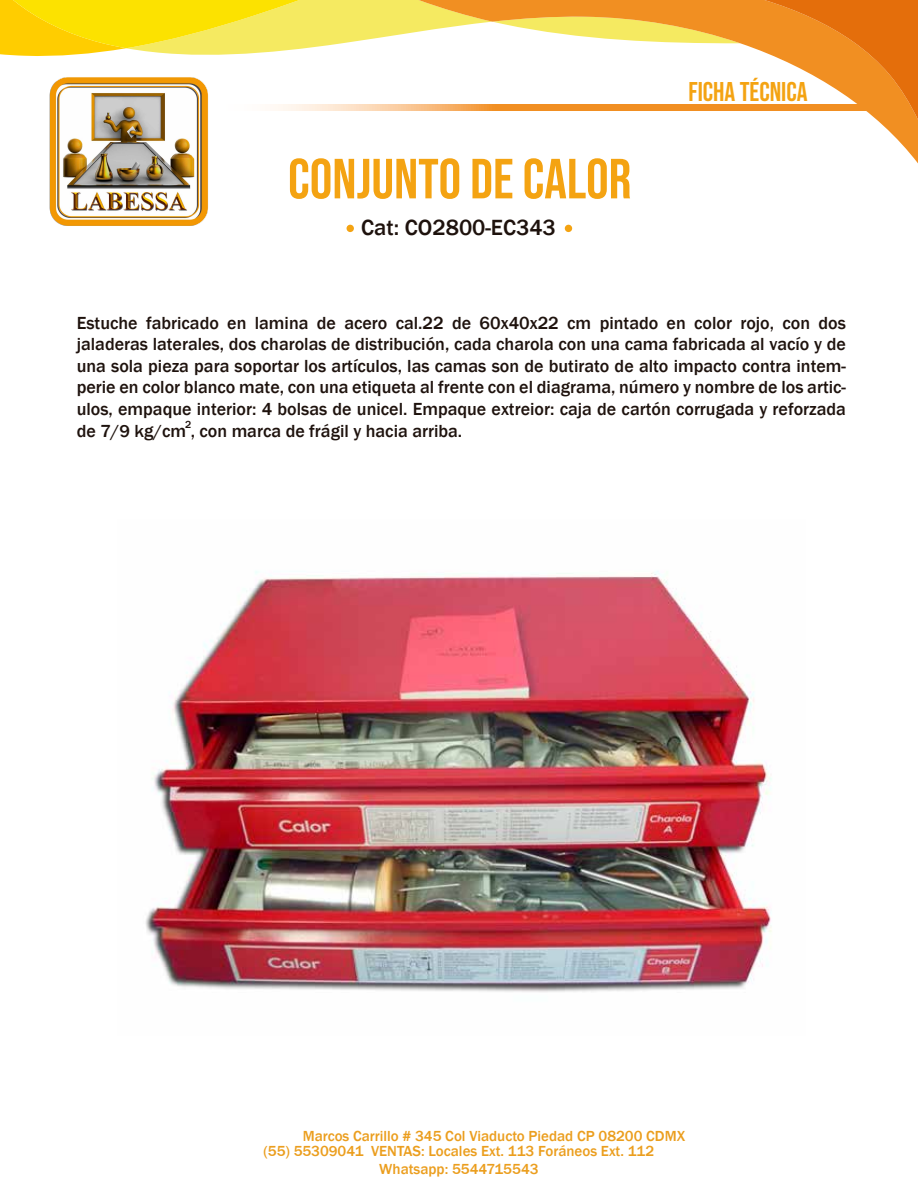
<style>
.page{position:relative;width:918px;height:1188px;background:#fff}
.page>*{position:absolute;margin:0;border:0;box-sizing:border-box;transform-origin:0 0}
.t1{font:56.4px "Bebas Neue";color:#f4a312}
.t2{font:27px "Bebas Neue";color:#f4a312}
.t3{font:500 22.65px "Franklin Gothic";color:#1e120d}
.t4{font:500 18px/21.6px "Franklin Gothic";color:#1e120d;text-align:justify}
.t5{font:500 15px/14.7px "Franklin Gothic";color:#eb9e1e}
.t6{font:500 10.5px "Franklin Gothic";color:#1e120d}
</style>
<div class="page">
<svg style="left:273px;top:105px;width:146px;height:6px"></svg>
<img style="left:49px;top:77px;width:159px;height:149px">
<div style="left:347px;top:225px;width:7px;height:7px;background:#f4a312;border-radius:50%"></div>
<div style="left:565px;top:225px;width:7px;height:7px;background:#f4a312;border-radius:50%"></div>
<img style="left:145px;top:571px;width:627px;height:421px">
<svg style="left:419px;top:0;width:499px;height:163px"></svg>
<svg style="left:764px;top:0;width:154px;height:120px"></svg>
<svg style="left:0;top:0;width:740px;height:60px"></svg>
<h1 class="t1" style="left:288px;top:147px;width:345px">CONJUNTO DE CALOR</h1>
<p class="t3" style="left:361px;top:213px;width:196px">Cat: CO2800-EC343</p>
<h2 class="t2" style="left:688px;top:76px;width:121px">FICHA TÉCNICA</h2>
<p class="t4" style="left:77px;top:312px;width:771px">Estuche fabricado en lamina de acero cal.22 de 60x40x22 cm pintado en color rojo, con dos jaladeras laterales, dos charolas de distribución, cada charola con una cama fabricada al vacío y de una sola pieza para soportar los artículos, las camas son de butirato de alto impacto contra intem&shy;perie en color blanco mate, con una etiqueta al frente con el diagrama, número y nombre de los artic&shy;ulos, empaque interior: 4 bolsas de unicel. Empaque extreior: caja de cartón corrugada y reforzada de 7/9 kg/cm , con marca de frágil y hacia arriba.</p>
<p class="t6" style="left:185px;top:418px;width:8px">2</p>
<p class="t5" style="left:264px;top:1129px;width:423px;text-indent:39px">Marcos Carrillo # 345 Col Viaducto Piedad CP 08200 CDMX (55) 55309041 VENTAS: Locales Ext. 113 Foráneos Ext. 112</p>
<p class="t5" style="left:379px;top:1162px;width:161px">Whatsapp: 5544715543</p>
</div>
